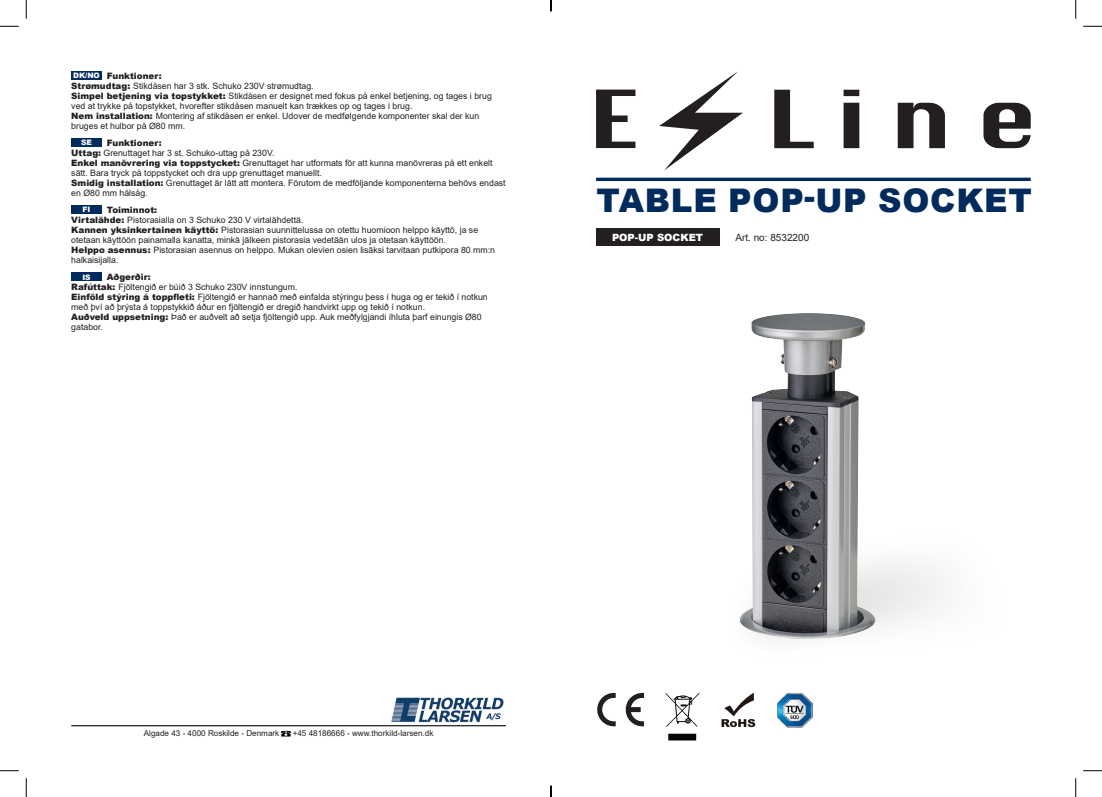
<style>
.page{position:relative;width:1102px;height:797px;background:#fff}
.page>*{position:absolute;margin:0;border:0;box-sizing:border-box;transform-origin:0 0}
.t1{font:900 32.5px "Arial";letter-spacing:.025em;color:#002b5c}
.t2{font:10px "Arial";color:#231f20}
.t3{font:900 10px "Arial";color:#fff}
.t4{font:8.75px/10px "Arial";color:#231f20}
.t5{font:8.12px "Arial";color:#231f20}
.t6{font:900 7.5px "Arial";color:#fff}
.s1{font-weight:900;font-size:7.5px;color:#fff}
.s2{font-weight:900}
</style>
<div class="page">
<div style="left:596px;top:228px;width:123px;height:18px;background:#231f20"></div>
<hr style="left:596px;top:178px;width:434px;height:3px;background:#002b5c">
<svg style="left:774px;top:90px;width:39px;height:58px"></svg>
<svg style="left:843px;top:90px;width:16px;height:58px"></svg>
<svg style="left:897px;top:103px;width:47px;height:45px"></svg>
<svg style="left:983px;top:103px;width:47px;height:45px"></svg>
<svg style="left:596px;top:90px;width:39px;height:58px"></svg>
<svg style="left:659px;top:71px;width:83px;height:99px"></svg>
<svg style="left:665px;top:692px;width:34px;height:48px"></svg>
<svg style="left:625px;top:692px;width:19px;height:34px"></svg>
<svg style="left:597px;top:692px;width:18px;height:34px"></svg>
<svg style="left:721px;top:692px;width:34px;height:35px"></svg>
<img style="left:777px;top:692px;width:35px;height:35px">
<img style="left:739px;top:313px;width:136px;height:326px">
<div style="left:71px;top:71px;width:31px;height:9px;background:#002b5c"></div>
<div style="left:71px;top:138px;width:31px;height:9px;background:#002b5c"></div>
<div style="left:71px;top:205px;width:31px;height:9px;background:#002b5c"></div>
<div style="left:71px;top:273px;width:31px;height:8px;background:#002b5c"></div>
<img style="left:391px;top:697px;width:113px;height:25px">
<svg style="left:281px;top:730px;width:9px;height:6px"></svg>
<hr style="left:71px;top:725px;width:435px;height:1px;background:#231f20">
<svg style="left:0;top:25px;width:19px;height:2px"></svg>
<svg style="left:1083px;top:25px;width:18px;height:2px"></svg>
<svg style="left:0;top:770px;width:19px;height:1px"></svg>
<svg style="left:1083px;top:770px;width:18px;height:1px"></svg>
<svg style="left:25px;top:0;width:2px;height:19px"></svg>
<svg style="left:25px;top:778px;width:2px;height:19px"></svg>
<svg style="left:1075px;top:0;width:1px;height:19px"></svg>
<svg style="left:1075px;top:778px;width:1px;height:19px"></svg>
<svg style="left:550px;top:785px;width:1px;height:12px"></svg>
<p class="t4" style="left:71px;top:71px;width:422px"><span class="s1">DK/NO</span> <span class="s2">Funktioner:<br>Strømudtag:</span> Stikdåsen har 3 stk. Schuko 230V strømudtag.<br><span class="s2">Simpel betjening via topstykket:</span> Stikdåsen er designet med fokus på enkel betjening, og tages i brug ved at trykke på topstykket, hvorefter stikdåsen manuelt kan trækkes op og tages i brug.<br><span class="s2">Nem installation:</span> Montering af stikdåsen er enkel. Udover de medfølgende komponenter skal der kun bruges et hulbor på Ø80 mm.</p>
<p class="t6" style="left:81px;top:137px;width:12px">SE</p>
<p class="t4" style="left:71px;top:138px;width:436px;text-indent:35px"><span class="s2">Funktioner:<br>Uttag:</span> Grenuttaget har 3 st. Schuko-uttag på 230V.<br><span class="s2">Enkel manövrering via toppstycket:</span> Grenuttaget har utformats för att kunna manövreras på ett enkelt sätt. Bara tryck på toppstycket och dra upp grenuttaget manuellt.<br><span class="s2">Smidig installation:</span> Grenuttaget är lätt att montera. Förutom de medföljande komponenterna behövs endast en Ø80 mm hålsåg.</p>
<p class="t6" style="left:83px;top:204px;width:9px">FI</p>
<p class="t4" style="left:71px;top:205px;width:425px;text-indent:35px"><span class="s2">Toiminnot:<br>Virtalähde:</span> Pistorasialla on 3 Schuko 230 V virtalähdettä.<br><span class="s2">Kannen yksinkertainen käyttö:</span> Pistorasian suunnittelussa on otettu huomioon helppo käyttö, ja se otetaan käyttöön painamalla kanatta, minkä jälkeen pistorasia vedetään ulos ja otetaan käyttöön.<br><span class="s2">Helppo asennus:</span> Pistorasian asennus on helppo. Mukan olevien osien lisäksi tarvitaan putkipora 80 mm:n halkaisijalla.</p>
<p class="t6" style="left:82px;top:271px;width:10px">IS</p>
<p class="t4" style="left:71px;top:272px;width:418px;text-indent:35px"><span class="s2">Aðgerðir:<br>Rafúttak:</span> Fjöltengið er búið 3 Schuko 230V innstungum.<br><span class="s2">Einföld stýring á toppfleti:</span> Fjöltengið er hannað með einfalda stýringu þess í huga og er tekið í notkun með því að þrýsta á toppstykkið áður en fjöltengið er dregið handvirkt upp og tekið í notkun.<br><span class="s2">Auðveld uppsetning:</span> Það er auðvelt að setja fjöltengið upp. Auk meðfylgjandi íhluta þarf einungis Ø80 gatabor.</p>
<h1 class="t1" style="left:596px;top:176px;width:437px">TABLE POP-UP SOCKET</h1>
<p class="t3" style="left:612px;top:230px;width:93px">POP-UP SOCKET</p>
<p class="t2" style="left:735px;top:230px;width:75px">Art. no: 8532200</p>
<p class="t5" style="left:144px;top:727px;width:137px">Algade 43 - 4000 Roskilde - Denmark</p>
<p class="t5" style="left:292px;top:727px;width:142px">+45 48186666 - www.thorkild-larsen.dk</p>
</div>
